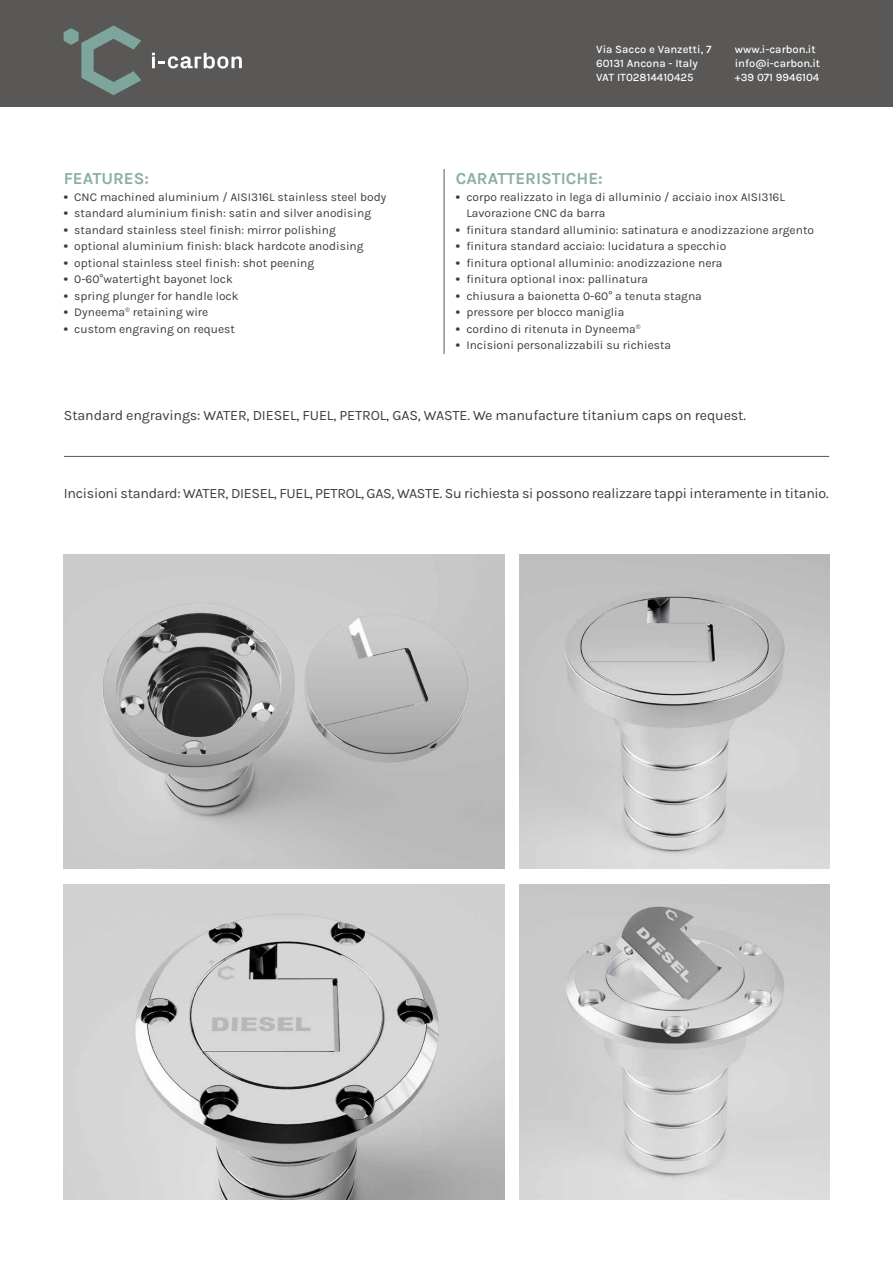
<style>
.page{position:relative;width:893px;height:1263px;background:#fff}
.page>*{position:absolute;margin:0;border:0;box-sizing:border-box;transform-origin:0 0}
.t1{font:700 16.8px "Karla";color:#8caea6}
.t2{font:14.25px "Karla";letter-spacing:-.02em;color:#3c3c3b}
.t3{font:12px/16.5px "Karla";color:#3c3c3b}
.t4{font:500 11.25px/14.2px "Karla";color:#fff}
.s1{font-weight:700}
</style>
<div class="page">
<div style="left:0;top:0;width:893px;height:106px;background:#595857"></div>
<svg style="left:64px;top:26px;width:77px;height:69px"></svg>
<svg style="left:152px;top:53px;width:90px;height:16px"></svg>
<hr style="left:444px;top:169px;width:1px;height:185px;background:#575756">
<hr style="left:64px;top:456px;width:765px;height:1px;background:#575756">
<img style="left:520px;top:884px;width:309px;height:315px">
<img style="left:64px;top:554px;width:440px;height:315px">
<img style="left:64px;top:884px;width:440px;height:315px">
<img style="left:520px;top:554px;width:309px;height:315px">
<h1 class="t1" style="left:64px;top:168px;width:87px">FEATURES:</h1>
<p class="t3" style="left:64px;top:188px;width:324px"><span class="s1">•</span> CNC machined aluminium / AISI316L stainless steel body</p>
<p class="t3" style="left:64px;top:205px;width:309px"><span class="s1">•</span> standard aluminium finish: satin and silver anodising</p>
<p class="t3" style="left:64px;top:221px;width:274px"><span class="s1">•</span> standard stainless steel finish: mirror polishing</p>
<p class="t3" style="left:64px;top:238px;width:301px"><span class="s1">•</span> optional aluminium finish: black hardcote anodising</p>
<p class="t3" style="left:64px;top:254px;width:252px"><span class="s1">•</span> optional stainless steel finish: shot peening</p>
<p class="t3" style="left:64px;top:271px;width:171px"><span class="s1">•</span> 0-60°watertight bayonet lock</p>
<p class="t3" style="left:64px;top:287px;width:176px"><span class="s1">•</span> spring plunger for handle lock</p>
<p class="t3" style="left:64px;top:304px;width:146px"><span class="s1">•</span> Dyneema<sup>®</sup> retaining wire</p>
<p class="t3" style="left:64px;top:320px;width:173px"><span class="s1">•</span> custom engraving on request</p>
<p class="t4" style="left:596px;top:42px;width:117px">Via Sacco e Vanzetti, 7<br>60131 Ancona - Italy<br>VAT IT02814410425</p>
<p class="t4" style="left:735px;top:42px;width:87px">www.i-carbon.it info@i-carbon.it +39 071 9946104</p>
<h1 class="t1" style="left:456px;top:168px;width:148px">CARATTERISTICHE:</h1>
<p class="t3" style="left:466px;top:188px;width:320px;text-indent:-10px"><span class="s1">•</span> corpo realizzato in lega di alluminio / acciaio inox AISI316L<br>Lavorazione CNC da barra</p>
<p class="t3" style="left:456px;top:221px;width:360px"><span class="s1">•</span> finitura standard alluminio: satinatura e anodizzazione argento</p>
<p class="t3" style="left:456px;top:238px;width:272px"><span class="s1">•</span> finitura standard acciaio: lucidatura a specchio</p>
<p class="t3" style="left:456px;top:254px;width:268px"><span class="s1">•</span> finitura optional alluminio: anodizzazione nera</p>
<p class="t3" style="left:456px;top:271px;width:194px"><span class="s1">•</span> finitura optional inox: pallinatura</p>
<p class="t3" style="left:456px;top:287px;width:248px"><span class="s1">•</span> chiusura a baionetta 0-60° a tenuta stagna</p>
<p class="t3" style="left:456px;top:304px;width:170px"><span class="s1">•</span> pressore per blocco maniglia</p>
<p class="t3" style="left:456px;top:320px;width:186px"><span class="s1">•</span> cordino di ritenuta in Dyneema<sup>®</sup></p>
<p class="t3" style="left:456px;top:337px;width:217px"><span class="s1">•</span> Incisioni personalizzabili su richiesta</p>
<p class="t2" style="left:64px;top:406px;width:684px">Standard engravings: WATER, DIESEL, FUEL, PETROL, GAS, WASTE. We manufacture titanium caps on request.</p>
<p class="t2" style="left:64px;top:484px;width:766px">Incisioni standard: WATER, DIESEL, FUEL, PETROL, GAS, WASTE. Su richiesta si possono realizzare tappi interamente in titanio.</p>
</div>
